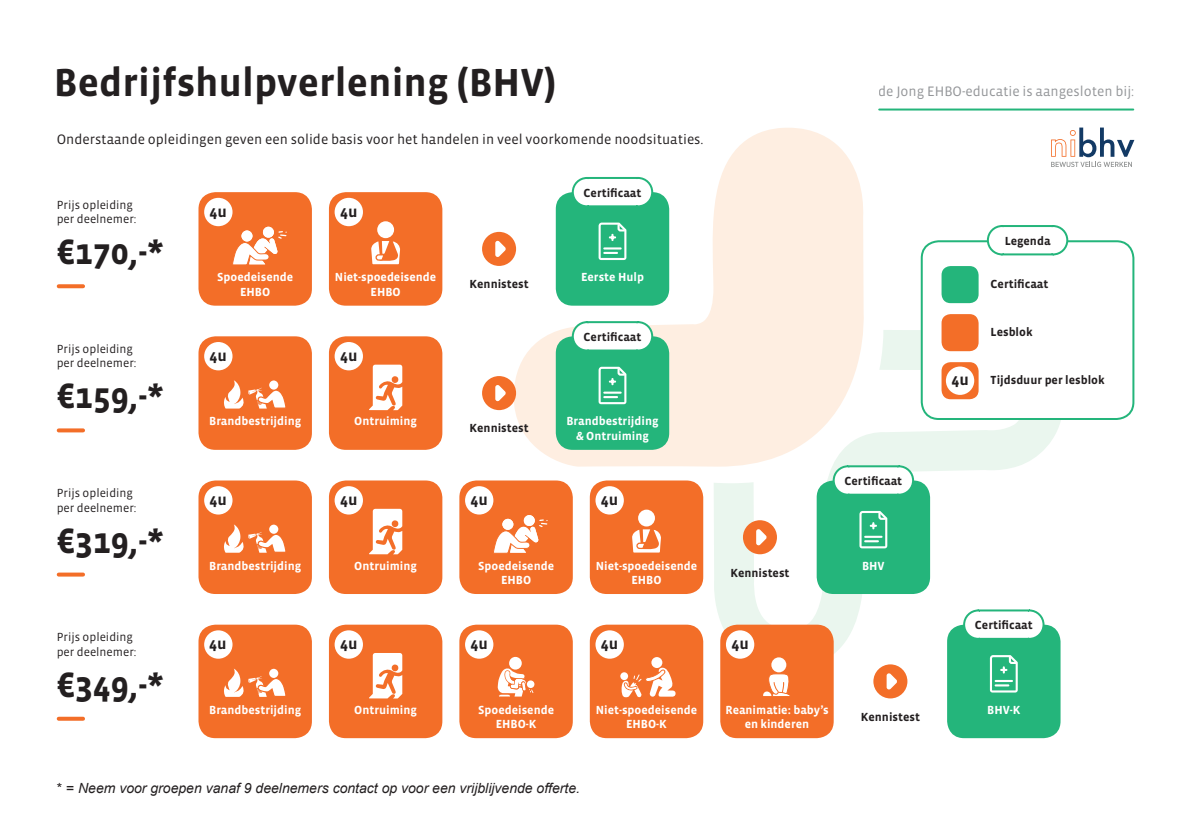
<style>
.page{position:relative;width:1191px;height:840px;background:#fff}
.page>*{position:absolute;margin:0;border:0;box-sizing:border-box;transform-origin:0 0}
.t1{font:700 40px "Vista Sans";color:#231f20}
.t2{font:700 36px "Vista Sans";color:#231f20}
.t3{font:700 16px "Vista Sans";color:#231f20}
.t4{font:14px "Vista Sans";color:#231f20}
.t5{font:italic 14px "Arial";color:#231f20}
.t6{font:14px "Vista Sans";color:#939598}
.t7{font:700 12px/14.4px "Vista Sans";color:#fff;text-align:center}
.t8{font:700 12px "Vista Sans";color:#231f20}
.t9{font:12px/14.4px "Vista Sans";color:#231f20}
.s1{font-style:normal}
</style>
<div class="page">
<svg style="left:508px;top:128px;width:356px;height:338px;fill:#feeee1"></svg>
<svg style="left:713px;top:329px;width:348px;height:339px"></svg>
<svg style="left:59px;top:284px;width:24px;height:4px"></svg>
<svg style="left:59px;top:428px;width:24px;height:4px"></svg>
<svg style="left:59px;top:716px;width:24px;height:4px"></svg>
<svg style="left:59px;top:572px;width:24px;height:4px"></svg>
<div style="left:329px;top:624px;width:113px;height:113px;background:#f36e28;border-radius:17px"></div>
<div style="left:334px;top:630px;width:29px;height:28px;background:#fff;border-radius:50%"></div>
<div style="left:198px;top:624px;width:114px;height:113px;background:#f36e28;border-radius:17px"></div>
<div style="left:204px;top:630px;width:28px;height:28px;background:#fff;border-radius:50%"></div>
<div style="left:459px;top:624px;width:114px;height:113px;background:#f36e28;border-radius:17px"></div>
<div style="left:465px;top:630px;width:28px;height:28px;background:#fff;border-radius:50%"></div>
<div style="left:198px;top:480px;width:114px;height:113px;background:#f36e28;border-radius:17px"></div>
<div style="left:204px;top:486px;width:28px;height:28px;background:#fff;border-radius:50%"></div>
<div style="left:198px;top:336px;width:114px;height:113px;background:#f36e28;border-radius:17px"></div>
<div style="left:204px;top:342px;width:28px;height:28px;background:#fff;border-radius:50%"></div>
<div style="left:198px;top:192px;width:114px;height:113px;background:#f36e28;border-radius:17px"></div>
<div style="left:204px;top:198px;width:28px;height:28px;background:#fff;border-radius:50%"></div>
<div style="left:329px;top:192px;width:113px;height:113px;background:#f36e28;border-radius:17px"></div>
<div style="left:334px;top:198px;width:29px;height:28px;background:#fff;border-radius:50%"></div>
<div style="left:329px;top:336px;width:113px;height:113px;background:#f36e28;border-radius:17px"></div>
<div style="left:334px;top:342px;width:29px;height:28px;background:#fff;border-radius:50%"></div>
<div style="left:329px;top:480px;width:113px;height:113px;background:#f36e28;border-radius:17px"></div>
<div style="left:334px;top:486px;width:29px;height:28px;background:#fff;border-radius:50%"></div>
<div style="left:459px;top:480px;width:114px;height:113px;background:#f36e28;border-radius:17px"></div>
<div style="left:465px;top:486px;width:28px;height:28px;background:#fff;border-radius:50%"></div>
<div style="left:590px;top:480px;width:113px;height:113px;background:#f36e28;border-radius:17px"></div>
<div style="left:595px;top:486px;width:29px;height:28px;background:#fff;border-radius:50%"></div>
<div style="left:556px;top:192px;width:113px;height:113px;background:#24b57b;border-radius:17px"></div>
<svg style="left:571px;top:176px;width:83px;height:30px"></svg>
<div style="left:556px;top:336px;width:113px;height:113px;background:#24b57b;border-radius:17px"></div>
<svg style="left:571px;top:320px;width:83px;height:30px"></svg>
<div style="left:816px;top:480px;width:114px;height:113px;background:#24b57b;border-radius:17px"></div>
<svg style="left:831px;top:464px;width:84px;height:30px"></svg>
<div style="left:947px;top:624px;width:113px;height:113px;background:#24b57b;border-radius:17px"></div>
<svg style="left:962px;top:608px;width:83px;height:30px"></svg>
<div style="left:482px;top:232px;width:34px;height:34px;background:#f36e28;border-radius:50%"></div>
<div style="left:482px;top:376px;width:34px;height:34px;background:#f36e28;border-radius:50%"></div>
<div style="left:743px;top:520px;width:34px;height:34px;background:#f36e28;border-radius:50%"></div>
<div style="left:873px;top:664px;width:34px;height:34px;background:#f36e28;border-radius:50%"></div>
<svg style="left:495px;top:240px;width:11px;height:17px"></svg>
<svg style="left:495px;top:385px;width:11px;height:17px"></svg>
<svg style="left:756px;top:529px;width:11px;height:17px"></svg>
<svg style="left:886px;top:673px;width:11px;height:17px"></svg>
<svg style="left:632px;top:529px;width:29px;height:24px"></svg>
<div style="left:638px;top:509px;width:17px;height:17px;background:#fff;border-radius:50%"></div>
<svg style="left:371px;top:241px;width:29px;height:24px"></svg>
<div style="left:377px;top:221px;width:17px;height:17px;background:#fff;border-radius:50%"></div>
<svg style="left:232px;top:226px;width:55px;height:39px"></svg>
<svg style="left:493px;top:515px;width:55px;height:38px"></svg>
<svg style="left:224px;top:380px;width:62px;height:28px"></svg>
<div style="left:269px;top:380px;width:9px;height:9px;background:#fff;border-radius:50%"></div>
<svg style="left:224px;top:524px;width:62px;height:28px"></svg>
<div style="left:269px;top:524px;width:9px;height:9px;background:#fff;border-radius:50%"></div>
<svg style="left:224px;top:668px;width:62px;height:28px"></svg>
<div style="left:269px;top:668px;width:9px;height:9px;background:#fff;border-radius:50%"></div>
<svg style="left:369px;top:653px;width:33px;height:45px"></svg>
<svg style="left:369px;top:508px;width:33px;height:46px"></svg>
<svg style="left:369px;top:364px;width:33px;height:46px"></svg>
<svg style="left:598px;top:222px;width:29px;height:38px"></svg>
<svg style="left:598px;top:366px;width:29px;height:38px"></svg>
<svg style="left:859px;top:510px;width:28px;height:38px"></svg>
<svg style="left:990px;top:655px;width:28px;height:37px"></svg>
<div style="left:509px;top:656px;width:13px;height:13px;background:#fff;border-radius:50%"></div>
<div style="left:527px;top:680px;width:7px;height:7px;background:#fff;border-radius:50%"></div>
<svg style="left:497px;top:668px;width:36px;height:29px"></svg>
<svg style="left:1051px;top:127px;width:83px;height:40px"></svg>
<div style="left:921px;top:241px;width:212px;height:178px;background:#fff;border-radius:17px"></div>
<div style="left:920px;top:240px;width:214px;height:180px;border:2px solid #24b57b;border-radius:17px"></div>
<div style="left:941px;top:314px;width:37px;height:37px;background:#f36e28;border-radius:9px"></div>
<div style="left:941px;top:266px;width:37px;height:37px;background:#24b57b;border-radius:9px"></div>
<div style="left:941px;top:362px;width:37px;height:37px;background:#f36e28;border-radius:9px"></div>
<div style="left:946px;top:366px;width:28px;height:28px;background:#fff;border-radius:50%"></div>
<svg style="left:986px;top:225px;width:83px;height:31px"></svg>
<hr style="left:879px;top:108px;width:254px;height:2px;background:#24b57b">
<div style="left:720px;top:624px;width:113px;height:113px;background:#f36e28;border-radius:17px"></div>
<div style="left:726px;top:630px;width:28px;height:28px;background:#fff;border-radius:50%"></div>
<div style="left:771px;top:657px;width:15px;height:15px;background:#fff;border-radius:50%"></div>
<svg style="left:763px;top:672px;width:27px;height:24px"></svg>
<div style="left:590px;top:624px;width:113px;height:113px;background:#f36e28;border-radius:17px"></div>
<div style="left:595px;top:630px;width:29px;height:28px;background:#fff;border-radius:50%"></div>
<div style="left:651px;top:656px;width:11px;height:11px;background:#fff;border-radius:50%"></div>
<svg style="left:621px;top:667px;width:54px;height:30px"></svg>
<h1 class="t1" style="left:54px;top:62px;width:504px">Bedrijfshulpverlening (BHV)</h1>
<p class="t4" style="left:57px;top:132px;width:648px">Onderstaande opleidingen geven een solide basis voor het handelen in veel voorkomende noodsituaties.</p>
<p class="t9" style="left:57px;top:198px;width:81px">Prijs opleiding per deelnemer:</p>
<h2 class="t2" style="left:57px;top:234px;width:109px">€170,-*</h2>
<p class="t9" style="left:57px;top:342px;width:81px">Prijs opleiding per deelnemer:</p>
<h2 class="t2" style="left:57px;top:378px;width:109px">€159,-*</h2>
<p class="t9" style="left:57px;top:486px;width:81px">Prijs opleiding per deelnemer:</p>
<h3 class="t3" style="left:210px;top:203px;width:19px">4u</h3>
<h3 class="t3" style="left:340px;top:203px;width:19px">4u</h3>
<p class="t7" style="left:217px;top:270px;width:78px">Spoedeisende<br>EHBO</p>
<p class="t7" style="left:335px;top:270px;width:103px">Niet-spoedeisende<br>EHBO</p>
<h3 class="t3" style="left:210px;top:347px;width:19px">4u</h3>
<h3 class="t3" style="left:340px;top:347px;width:19px">4u</h3>
<p class="t7" style="left:209px;top:414px;width:94px">Brandbestrijding</p>
<p class="t7" style="left:354px;top:414px;width:64px">Ontruiming</p>
<p class="t8" style="left:469px;top:278px;width:61px">Kennistest</p>
<p class="t8" style="left:469px;top:422px;width:61px">Kennistest</p>
<p class="t8" style="left:583px;top:186px;width:59px">Certificaat</p>
<p class="t7" style="left:581px;top:270px;width:64px">Eerste Hulp</p>
<p class="t8" style="left:583px;top:330px;width:59px">Certificaat</p>
<p class="t7" style="left:566px;top:414px;width:94px">Brandbestrijding &amp; Ontruiming</p>
<h3 class="t3" style="left:210px;top:491px;width:19px">4u</h3>
<h3 class="t3" style="left:340px;top:491px;width:19px">4u</h3>
<h3 class="t3" style="left:470px;top:491px;width:19px">4u</h3>
<h3 class="t3" style="left:601px;top:491px;width:19px">4u</h3>
<p class="t6" style="left:878px;top:84px;width:258px">de Jong EHBO-educatie is aangesloten bij:</p>
<p class="t8" style="left:1004px;top:234px;width:47px">Legenda</p>
<p class="t8" style="left:990px;top:278px;width:59px">Certificaat</p>
<p class="t8" style="left:990px;top:326px;width:43px">Lesblok</p>
<p class="t8" style="left:844px;top:474px;width:59px">Certificaat</p>
<h3 class="t3" style="left:951px;top:371px;width:19px">4u</h3>
<p class="t8" style="left:990px;top:374px;width:115px">Tijdsduur per lesblok</p>
<h2 class="t2" style="left:57px;top:522px;width:109px">€319,-*</h2>
<p class="t9" style="left:57px;top:630px;width:81px">Prijs opleiding per deelnemer:</p>
<h2 class="t2" style="left:57px;top:666px;width:109px">€349,-*</h2>
<p class="t7" style="left:209px;top:558px;width:94px">Brandbestrijding</p>
<p class="t7" style="left:478px;top:558px;width:78px">Spoedeisende<br>EHBO</p>
<p class="t7" style="left:354px;top:558px;width:64px">Ontruiming</p>
<p class="t7" style="left:596px;top:558px;width:103px">Niet-spoedeisende<br>EHBO</p>
<p class="t7" style="left:862px;top:558px;width:24px">BHV</p>
<p class="t8" style="left:730px;top:566px;width:61px">Kennistest</p>
<h3 class="t3" style="left:209px;top:635px;width:19px">4u</h3>
<h3 class="t3" style="left:340px;top:635px;width:19px">4u</h3>
<h3 class="t3" style="left:470px;top:635px;width:19px">4u</h3>
<h3 class="t3" style="left:601px;top:635px;width:19px">4u</h3>
<h3 class="t3" style="left:731px;top:635px;width:19px">4u</h3>
<p class="t8" style="left:975px;top:618px;width:59px">Certificaat</p>
<p class="t7" style="left:596px;top:702px;width:103px">Niet-spoedeisende<br>EHBO-K</p>
<p class="t7" style="left:725px;top:702px;width:105px">Reanimatie: baby’s en kinderen</p>
<p class="t7" style="left:209px;top:702px;width:94px">Brandbestrijding</p>
<p class="t7" style="left:478px;top:702px;width:78px">Spoedeisende<br>EHBO-K</p>
<p class="t7" style="left:354px;top:702px;width:64px">Ontruiming</p>
<p class="t7" style="left:987px;top:703px;width:35px">BHV-K</p>
<p class="t8" style="left:861px;top:710px;width:61px">Kennistest</p>
<p class="t5" style="left:57px;top:778px;width:525px"><span class="s1">* =</span> Neem voor groepen vanaf 9 deelnemers contact op voor een vrijblijvende offerte.</p>
</div>
